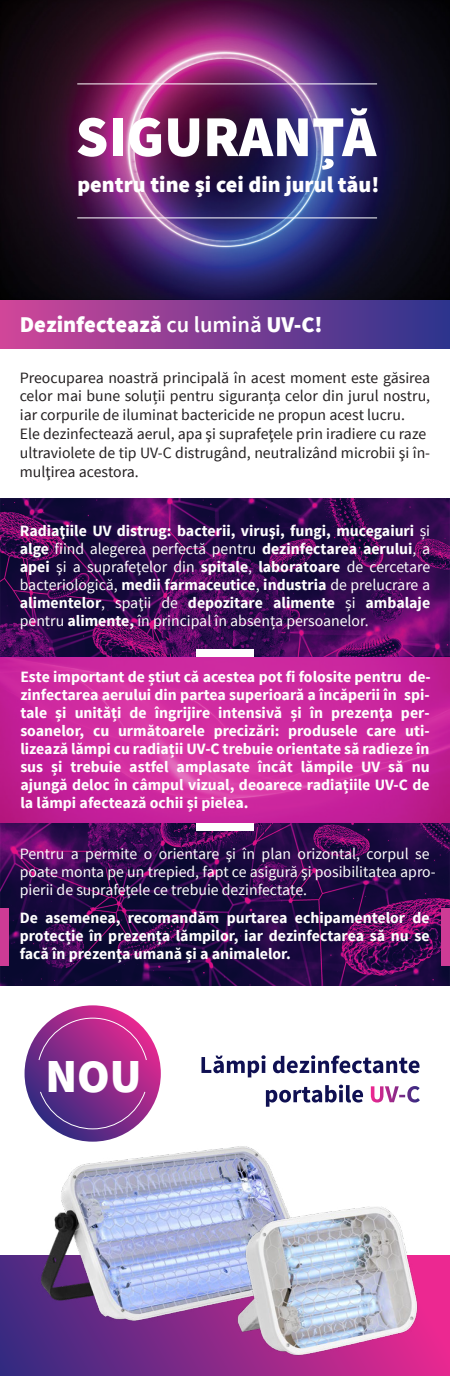
<style>
.page{position:relative;width:450px;height:1376px;background:#fff}
.page>*{position:absolute;margin:0;border:0;box-sizing:border-box;transform-origin:0 0}
.t1{font:900 57.97px "Source Sans Pro";color:#fff}
.t2{font:900 47.25px "Source Sans Pro";color:#fff}
.t3{font:900 22.5px "Source Sans Pro";color:#fff}
.t4{font:900 22.2px "Source Sans Pro";color:#fff}
.t5{font:700 15.75px/18px "Source Sans Pro";color:#fff;text-align:justify}
.t6{font:15.75px/18.9px "Source Sans Pro";color:#231f20}
.t7{font:15.75px/18px "Source Sans Pro";color:#fff}
.s1{font-weight:600}
.s2{font-weight:400}
</style>
<div class="page">
<img style="left:0;top:822px;width:450px;height:163px">
<img style="left:0;top:498px;width:450px;height:159px">
<div style="left:0;top:300px;width:450px;height:48px;background:linear-gradient(to right,#d14699,#2d348d)"></div>
<div style="left:0;top:909px;width:9px;height:57px;background:#cd3b95"></div>
<div style="left:441px;top:909px;width:9px;height:57px;background:#cd3b95"></div>
<div style="left:196px;top:649px;width:57px;height:9px;background:#fff"></div>
<div style="left:197px;top:822px;width:57px;height:9px;background:#fff"></div>
<img style="left:0;top:0;width:450px;height:300px">
<hr style="left:77px;top:84px;width:300px;height:1px;background:#fff">
<hr style="left:77px;top:217px;width:300px;height:1px;background:#fff">
<img style="left:0;top:657px;width:450px;height:165px">
<svg style="left:0;top:1255px;width:450px;height:121px;background:#822987"></svg>
<img style="left:3px;top:1129px;width:273px;height:202px">
<img style="left:229px;top:1183px;width:194px;height:193px">
<svg style="left:201px;top:1055px;width:65px;height:22px"></svg>
<svg style="left:273px;top:1055px;width:147px;height:18px"></svg>
<svg style="left:266px;top:1084px;width:97px;height:22px"></svg>
<svg style="left:371px;top:1086px;width:49px;height:16px"></svg>
<svg style="left:25px;top:1005px;width:136px;height:136px;background:#8a2b89"></svg>
<svg style="left:40px;top:1091px;width:106px;height:38px;background:#73388d"></svg>
<svg style="left:38px;top:1017px;width:109px;height:44px;background:#b23994"></svg>
<h1 class="t1" style="left:76px;top:99px;width:302px">SIGURANȚĂ</h1>
<h3 class="t4" style="left:77px;top:170px;width:304px">pentru tine și cei din jurul tău!</h3>
<h3 class="t3" style="left:20px;top:310px;width:304px">Dezinfectează <span class="s1">cu lumină</span> UV-C!</h3>
<p class="t6" style="left:20px;top:368px;width:412px">Preocuparea noastră principală în acest moment este găsirea celor mai bune soluții pentru siguranța celor din jurul nostru, iar corpurile de iluminat bactericide ne propun acest lucru.<br>Ele dezinfectează aerul, apa şi suprafeţele prin iradiere cu raze ultraviolete de tip UV-C distrugând, neutralizând microbii şi în&shy;mulţirea acestora.</p>
<p class="t5" style="left:20px;top:522px;width:412px">Radiaţiile UV distrug: bacterii, viruşi, fungi, mucegaiuri <span class="s2">și </span>alge <span class="s2">fiind alegerea perfectă pentru</span> dezinfectarea aerului<span class="s2">, a </span>apei <span class="s2">şi a suprafeţelor din</span> spitale<span class="s2">,</span> laboratoare <span class="s2">de cercetare bacteriologică,</span> medii farmaceutice<span class="s2">,</span> industria <span class="s2">de prelucrare a </span>alimentelor<span class="s2">, spaţii de</span> depozitare alimente <span class="s2">și</span> ambalaje <span class="s2">pentru</span> alimente, <span class="s2">în principal în absența persoanelor.</span></p>
<p class="t5" style="left:20px;top:668px;width:412px">Este important de știut că acestea pot fi folosite pentru de&shy;zinfectarea aerului din partea superioară a încăperii în spi&shy;tale și unități de îngrijire intensivă și în prezența per&shy;soanelor, cu următoarele precizări: produsele care uti&shy;lizează lămpi cu radiații UV-C trebuie orientate să radieze în sus și trebuie astfel amplasate încât lămpile UV să nu ajungă deloc în câmpul vizual, deoarece radiațiile UV-C de la lămpi afectează ochii și pielea.</p>
<p class="t7" style="left:20px;top:845px;width:418px">Pentru a permite o orientare şi în plan orizontal, corpul se poate monta pe un trepied, fapt ce asigură şi posibilitatea apro&shy;pierii de suprafeţele ce trebuie dezinfectate.</p>
<p class="t5" style="left:20px;top:910px;width:411px">De asemenea, recomandăm purtarea echipamentelor de protecție în prezența lămpilor, iar dezinfectarea să nu se facă în prezența umană și a animalelor.</p>
<h2 class="t2" style="left:45px;top:1045px;width:98px">NOU</h2>
</div>
